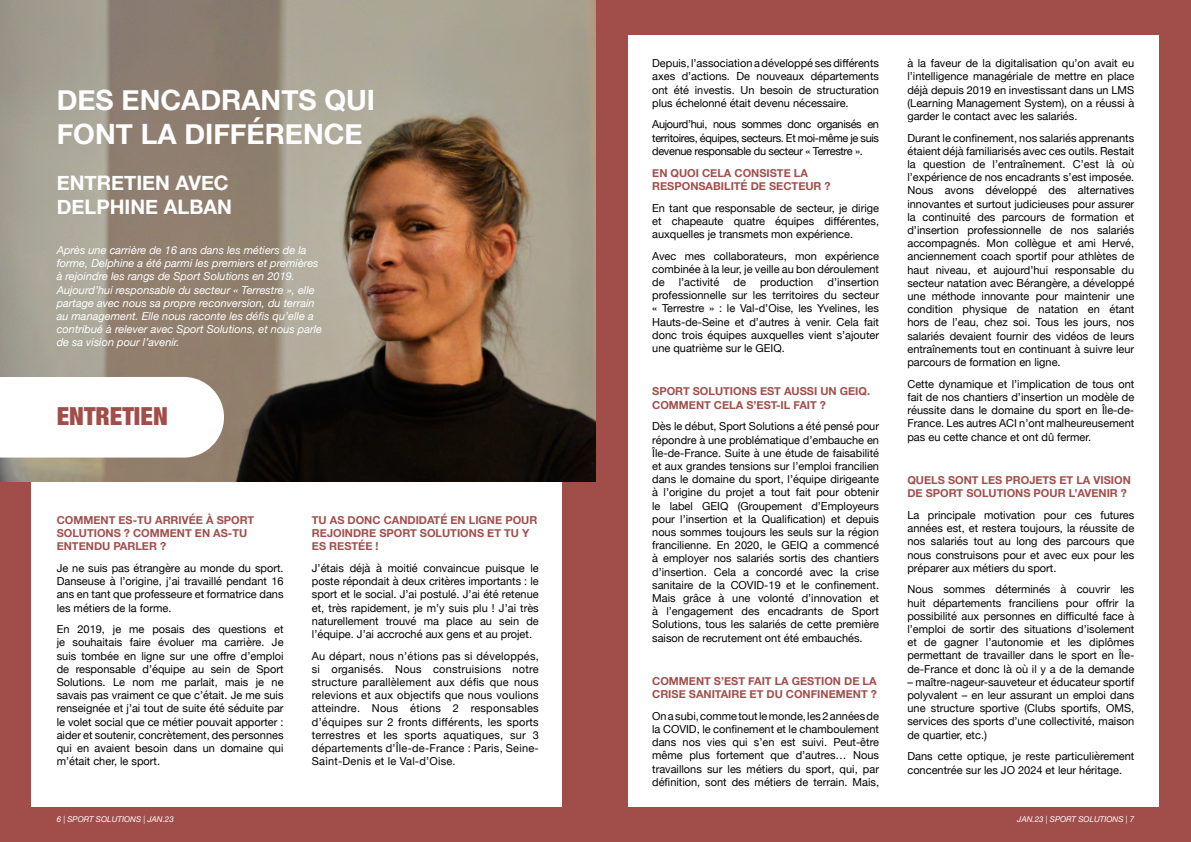
<style>
.page{position:relative;width:1191px;height:842px;background:#fff}
.page>*{position:absolute;margin:0;border:0;box-sizing:border-box;transform-origin:0 0}
.t1{font:700 28px/33.6px "Helvetica Neue";color:#fff}
.t2{font:900 condensed 25px "Helvetica Neue LT Std";color:#a14d4a}
.t3{font:700 20px/24px "Helvetica Neue";color:#fff}
.t4{font:11px/13.2px "Helvetica Neue";color:#000;text-align:justify}
.t5{font:700 11px/13.2px "Helvetica Neue";color:#a14e4a}
.t6{font:italic 11px/13.2px "Helvetica Neue";color:#fff}
.t7{font:italic 8px "Helvetica Neue";color:#fff}
</style>
<div class="page">
<div style="left:0;top:0;width:595px;height:842px;background:#a14d4a"></div>
<div style="left:31px;top:35px;width:530px;height:771px;background:#fff"></div>
<div style="left:595px;top:0;width:596px;height:842px;background:#a14d4a"></div>
<div style="left:628px;top:35px;width:530px;height:771px;background:#fff"></div>
<img style="left:0;top:0;width:595px;height:482px">
<svg style="left:0;top:377px;width:224px;height:81px"></svg>
<h1 class="t1" style="left:57px;top:84px;width:320px">DES ENCADRANTS QUI<br>FONT LA DIFFÉRENCE</h1>
<h3 class="t3" style="left:57px;top:172px;width:177px">ENTRETIEN AVEC<br>DELPHINE ALBAN</h3>
<p class="t6" style="left:57px;top:244px;width:267px">Après une carrière de 16 ans dans les métiers de la forme, Delphine a été parmi les premiers et premières à rejoindre les rangs de Sport Solutions en 2019.<br>Aujourd’hui responsable du secteur « Terrestre », elle partage avec nous sa propre reconversion, du terrain au management. Elle nous raconte les défis qu’elle a contribué à relever avec Sport Solutions, et nous parle de sa vision pour l’avenir.</p>
<h2 class="t2" style="left:57px;top:401px;width:113px">ENTRETIEN</h2>
<p class="t5" style="left:57px;top:514px;width:199px">COMMENT ES-TU ARRIVÉE À SPORT<br>SOLUTIONS ? COMMENT EN AS-TU<br>ENTENDU PARLER ?</p>
<p class="t4" style="left:57px;top:562px;width:228px">Je ne suis pas étrangère au monde du sport.<br>Danseuse à l’origine, j’ai travaillé pendant 16 ans en tant que professeure et formatrice dans les métiers de la forme.</p>
<p class="t4" style="left:57px;top:623px;width:228px">En 2019, je me posais des questions et je souhaitais faire évoluer ma carrière. Je suis tombée en ligne sur une offre d’emploi de responsable d’équipe au sein de Sport Solutions. Le nom me parlait, mais je ne savais pas vraiment ce que c’était. Je me suis renseignée et j’ai tout de suite été séduite par le volet social que ce métier pouvait apporter : aider et soutenir, concrètement, des personnes qui en avaient besoin dans un domaine qui m’était cher, le sport.</p>
<p class="t5" style="left:312px;top:514px;width:227px">TU AS DONC CANDIDATÉ EN LIGNE POUR<br>REJOINDRE SPORT SOLUTIONS ET TU Y<br>ES RESTÉE !</p>
<p class="t4" style="left:312px;top:562px;width:228px">J’étais déjà à moitié convaincue puisque le poste répondait à deux critères importants : le sport et le social. J’ai postulé. J’ai été retenue et, très rapidement, je m’y suis plu ! J’ai très naturellement trouvé ma place au sein de l’équipe. J’ai accroché aux gens et au projet.</p>
<p class="t4" style="left:312px;top:650px;width:228px">Au départ, nous n’étions pas si développés, si organisés. Nous construisions notre structure parallèlement aux défis que nous relevions et aux objectifs que nous voulions atteindre. Nous étions 2 responsables d’équipes sur 2 fronts différents, les sports terrestres et les sports aquatiques, sur 3 départements d’Île-de-France : Paris, Seine-Saint-Denis et le Val-d’Oise.</p>
<p class="t4" style="left:652px;top:57px;width:228px">Depuis, l’association a développé ses différents axes d’actions. De nouveaux départements ont été investis. Un besoin de structuration plus échelonné était devenu nécessaire.</p>
<p class="t4" style="left:652px;top:119px;width:228px">Aujourd’hui, nous sommes donc organisés en territoires, équipes, secteurs. Et moi-même je suis devenue responsable du secteur « Terrestre ».</p>
<p class="t5" style="left:652px;top:166px;width:180px">EN QUOI CELA CONSISTE LA<br>RESPONSABILITÉ DE SECTEUR ?</p>
<p class="t4" style="left:652px;top:202px;width:228px">En tant que responsable de secteur, je dirige et chapeaute quatre équipes différentes, auxquelles je transmets mon expérience.</p>
<p class="t4" style="left:652px;top:250px;width:228px">Avec mes collaborateurs, mon expérience combinée à la leur, je veille au bon déroulement de</p>
<p class="t4" style="left:679px;top:276px;width:42px">l’activité</p>
<p class="t4" style="left:733px;top:276px;width:14px">de</p>
<p class="t4" style="left:760px;top:276px;width:55px">production</p>
<p class="t4" style="left:652px;top:276px;width:228px;text-indent:175px">d’insertion professionnelle sur les territoires du secteur « Terrestre » : le Val-d’Oise, les Yvelines, les Hauts-de-Seine et d’autres à venir. Cela fait donc trois équipes auxquelles vient s’ajouter une quatrième sur le GEIQ.</p>
<p class="t5" style="left:652px;top:385px;width:219px">SPORT SOLUTIONS EST AUSSI UN GEIQ.<br>COMMENT CELA S’EST-IL FAIT ?</p>
<p class="t4" style="left:652px;top:420px;width:228px">Dès le début, Sport Solutions a été pensé pour répondre à une problématique d’embauche en Île-de-France. Suite à une étude de faisabilité et aux grandes tensions sur l’emploi francilien dans le domaine du sport, l’équipe dirigeante à l’origine du projet a tout fait pour obtenir le label GEIQ (Groupement d’Employeurs pour l’insertion et la Qualification) et depuis nous sommes toujours les seuls sur la région francilienne. En 2020, le GEIQ a commencé à employer nos salariés sortis des chantiers d’insertion. Cela a concordé avec la crise sanitaire de la COVID-19 et le confinement.<br>Mais grâce à une volonté d’innovation et à l’engagement des encadrants de Sport Solutions, tous les salariés de cette première saison de recrutement ont été embauchés.</p>
<p class="t5" style="left:652px;top:675px;width:226px">COMMENT S’EST FAIT LA GESTION DE LA<br>CRISE SANITAIRE ET DU CONFINEMENT ?</p>
<p class="t4" style="left:652px;top:710px;width:228px">On a subi, comme tout le monde, les 2 années de la COVID, le confinement et le chamboulement dans nos vies qui s’en est suivi. Peut-être même plus fortement que d’autres… Nous travaillons sur les métiers du sport, qui, par définition, sont des métiers de terrain. Mais,</p>
<p class="t4" style="left:907px;top:57px;width:228px">à la faveur de la digitalisation qu’on avait eu l’intelligence managériale de mettre en place déjà depuis 2019 en investissant dans un LMS (Learning Management System), on a réussi à garder le contact avec les salariés.</p>
<p class="t4" style="left:907px;top:132px;width:228px">Durant le confinement, nos salariés apprenants étaient déjà familiarisés avec ces outils. Restait la question de l’entraînement. C’est là où l’expérience de nos encadrants s’est imposée.<br>Nous avons développé des alternatives innovantes et surtout judicieuses pour assurer la continuité des parcours de formation et d’insertion professionnelle de nos salariés accompagnés. Mon collègue et ami Hervé, anciennement coach sportif pour athlètes de haut niveau, et aujourd’hui responsable du secteur natation avec Bérangère, a développé une méthode innovante pour maintenir une condition physique de natation en étant hors de l’eau, chez soi. Tous les jours, nos salariés devaient fournir des vidéos de leurs entraînements tout en continuant à suivre leur parcours de formation en ligne.</p>
<p class="t4" style="left:907px;top:378px;width:228px">Cette dynamique et l’implication de tous ont fait de nos chantiers d’insertion un modèle de réussite dans le domaine du sport en Île-de-France. Les autres ACI n’ont malheureusement pas eu cette chance et ont dû fermer.</p>
<p class="t5" style="left:907px;top:474px;width:225px">QUELS SONT LES PROJETS ET LA VISION<br>DE SPORT SOLUTIONS POUR L’AVENIR ?</p>
<p class="t4" style="left:907px;top:509px;width:228px">La principale motivation pour ces futures années est, et restera toujours, la réussite de nos salariés tout au long des parcours que nous construisons pour et avec eux pour les préparer aux métiers du sport.</p>
<p class="t4" style="left:907px;top:583px;width:228px">Nous sommes déterminés à couvrir les huit départements franciliens pour offrir la possibilité aux personnes en difficulté face à l’emploi de sortir des situations d’isolement et de gagner l’autonomie et les diplômes permettant de travailler dans le sport en Île&shy;de-France et donc là où il y a de la demande</p>
<p class="t4" style="left:907px;top:676px;width:228px">– maître-nageur-sauveteur et éducateur sportif polyvalent – en leur assurant un emploi dans une structure sportive (Clubs sportifs, OMS, services des sports d’une collectivité, maison de quartier, etc.)</p>
<p class="t4" style="left:907px;top:750px;width:228px">Dans cette optique, je reste particulièrement concentrée sur les JO 2024 et leur héritage.</p>
<p class="t7" style="left:57px;top:813px;width:119px">6 | SPORT SOLUTIONS | JAN.23</p>
<p class="t7" style="left:1017px;top:813px;width:119px">JAN.23 | SPORT SOLUTIONS | 7</p>
</div>
